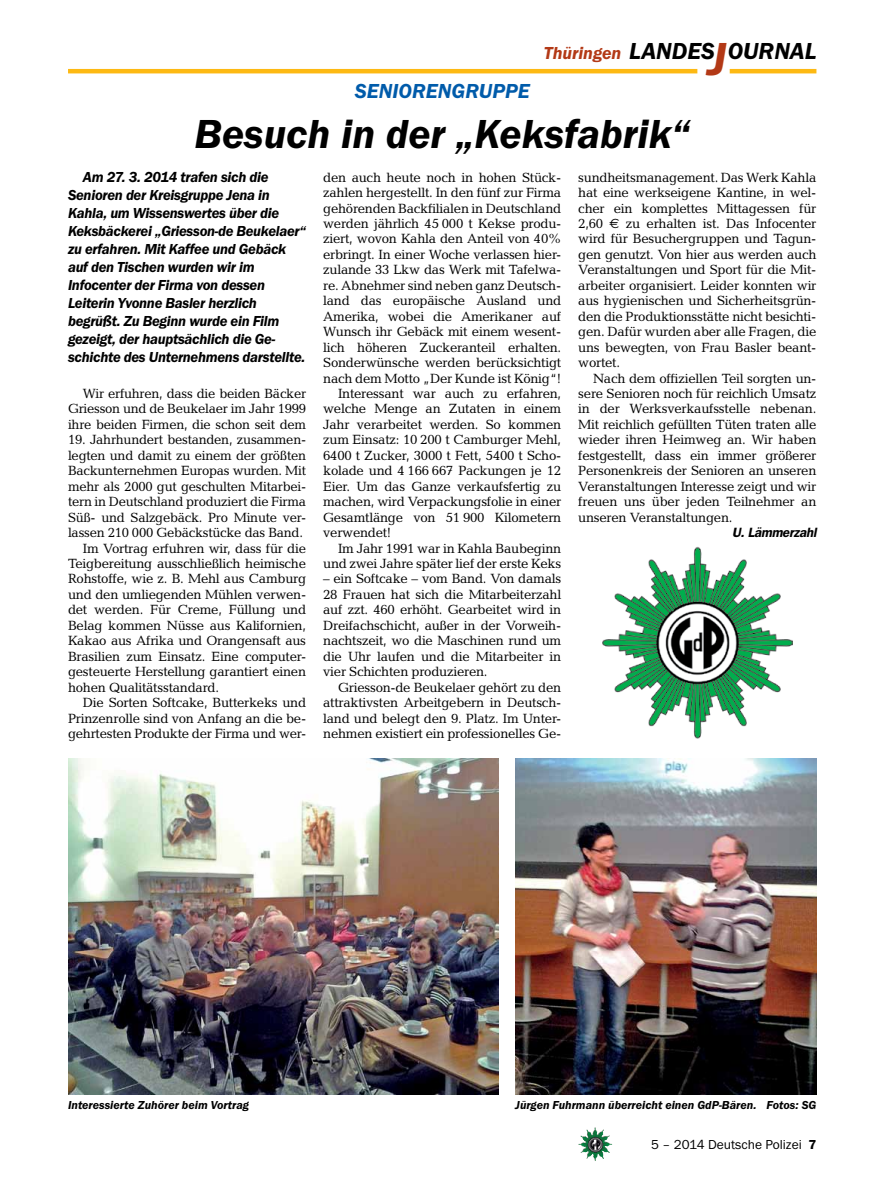
<style>
.page{position:relative;width:893px;height:1191px;background:#fff}
.page>*{position:absolute;margin:0;border:0;box-sizing:border-box;transform-origin:0 0}
._02__HEADLINE_3spalt{font:italic 600 42px "Franklin Gothic Itc T";color:#000}
.t1{font:italic 600 24px "Franklin Gothic Itc T";color:#000}
._01__RUBRIKENZEILE_o{font:italic 600 21px "Franklin Gothic Itc T";color:#005baa}
.t2{font:italic 600 18px "Franklin Gothic Itc T";color:#b33916}
._08__VORSPANN{font:italic 600 15px/18px "Franklin Gothic Itc T";letter-spacing:-.02em;color:#000}
._09__GRUNDTEXT___Blo{font:13.5px/15.5px "Candida";letter-spacing:-.02em;color:#000;text-align:justify}
.t3{font:13.5px "Franklin Gothic Itc T";color:#000}
._13__UNTERSCHRIFT_Ar{font:italic 600 13.5px "Franklin Gothic";letter-spacing:-.02em;color:#000}
._12__BILDUNTERSCHRIF{font:italic 600 12px "Franklin Gothic Itc T";color:#000}
.s1{font-size:48px;color:#b33916}
.s2{font-family:"Euro Sans"}
.s3{font-weight:600}
</style>
<div class="page">
<img style="left:578px;top:1127px;width:17px;height:25px">
<hr style="left:730px;top:69px;width:86px;height:4px;background:#fdb913">
<hr style="left:68px;top:69px;width:629px;height:4px;background:#fdb913">
<img style="left:68px;top:759px;width:431px;height:335px">
<img style="left:515px;top:759px;width:301px;height:335px">
<img style="left:603px;top:547px;width:189px;height:191px">
<h3 class="t2" style="left:544px;top:42px;width:79px">Thüringen</h3>
<h2 class="t1" style="left:629px;top:37px;width:189px">LANDES<span class="s1">J</span>OURNAL</h2>
<p class="_01__RUBRIKENZEILE_o" style="left:355px;top:79px;width:176px">SENIORENGRUPPE</p>
<p class="_02__HEADLINE_3spalt" style="left:195px;top:109px;width:497px">Besuch in der „Keksfabrik“</p>
<p class="_08__VORSPANN" style="left:68px;top:168px;width:239px;text-indent:15px">Am 27. 3. 2014 trafen sich die Senioren der Kreisgruppe Jena in Kahla, um Wissenswertes über die Keksbäckerei „Griesson-de Beukelaer“ zu erfahren. Mit Kaffee und Gebäck auf den Tischen wurden wir im Infocenter der Firma von dessen Leiterin Yvonne Basler herzlich begrüßt. Zu Beginn wurde ein Film gezeigt, der hauptsächlich die Ge&shy;schichte des Unternehmens darstellte.</p>
<p class="_09__GRUNDTEXT___Blo" style="left:68px;top:386px;width:240px;text-indent:15px">Wir erfuhren, dass die beiden Bäcker Griesson und de Beukelaer im Jahr 1999 ihre beiden Firmen, die schon seit dem</p>
<p class="_09__GRUNDTEXT___Blo" style="left:68px;top:432px;width:240px">19. Jahrhundert bestanden, zusammen&shy;legten und damit zu einem der größten Backunternehmen Europas wurden. Mit mehr als 2000 gut geschulten Mitarbei&shy;tern in Deutschland produziert die Firma Süß- und Salzgebäck. Pro Minute ver&shy;lassen 210 000 Gebäckstücke das Band.</p>
<p class="_09__GRUNDTEXT___Blo" style="left:68px;top:540px;width:240px;text-indent:15px">Im Vortrag erfuhren wir, dass für die Teigbereitung ausschließlich heimische Rohstoffe, wie z. B. Mehl aus Camburg und den umliegenden Mühlen verwen&shy;det werden. Für Creme, Füllung und Belag kommen Nüsse aus Kalifornien, Kakao aus Afrika und Orangensaft aus Brasilien zum Einsatz. Eine computer&shy;gesteuerte Herstellung garantiert einen hohen Qualitätsstandard.</p>
<p class="_09__GRUNDTEXT___Blo" style="left:68px;top:695px;width:240px;text-indent:15px">Die Sorten Softcake, Butterkeks und Prinzenrolle sind von Anfang an die be&shy;gehrtesten Produkte der Firma und wer-</p>
<p class="_09__GRUNDTEXT___Blo" style="left:323px;top:169px;width:240px">den auch heute noch in hohen Stück&shy;zahlen hergestellt. In den fünf zur Firma gehörenden Backfilialen in Deutschland werden jährlich 45 000 t Kekse produ&shy;ziert, wovon Kahla den Anteil von 40% erbringt. In einer Woche verlassen hier&shy;zulande 33 Lkw das Werk mit Tafelwa&shy;re. Abnehmer sind neben ganz Deutsch&shy;land das europäische Ausland und Amerika, wobei die Amerikaner auf Wunsch ihr Gebäck mit einem wesent&shy;lich höheren Zuckeranteil erhalten.<br>Sonderwünsche werden berücksichtigt nach dem Motto „Der Kunde ist König“!</p>
<p class="_09__GRUNDTEXT___Blo" style="left:323px;top:386px;width:240px;text-indent:15px">Interessant war auch zu erfahren, welche Menge an Zutaten in einem Jahr verarbeitet werden. So kommen zum Einsatz: 10 200 t Camburger Mehl, 6400 t Zucker, 3000 t Fett, 5400 t Scho&shy;kolade und 4 166 667 Packungen je 12<br>Eier. Um das Ganze verkaufsfertig zu machen, wird Verpackungsfolie in einer Gesamtlänge von 51 900 Kilometern verwendet!</p>
<p class="_09__GRUNDTEXT___Blo" style="left:323px;top:540px;width:240px;text-align:right">Im Jahr 1991 war in Kahla Baubeginn und zwei Jahre später lief der erste Keks</p>
<p class="_09__GRUNDTEXT___Blo" style="left:323px;top:571px;width:240px">– ein Softcake – vom Band. Von damals 28 Frauen hat sich die Mitarbeiterzahl auf zzt. 460 erhöht. Gearbeitet wird in Dreifachschicht, außer in der Vorweih&shy;nachtszeit, wo die Maschinen rund um die Uhr laufen und die Mitarbeiter in vier Schichten produzieren.</p>
<p class="_09__GRUNDTEXT___Blo" style="left:323px;top:679px;width:240px;text-indent:15px">Griesson-de Beukelaer gehört zu den attraktivsten Arbeitgebern in Deutsch&shy;land und belegt den 9. Platz. Im Unter&shy;nehmen existiert ein professionelles Ge-</p>
<p class="_09__GRUNDTEXT___Blo" style="left:578px;top:169px;width:240px">sundheitsmanagement. Das Werk Kahla hat eine werkseigene Kantine, in wel&shy;cher ein komplettes Mittagessen für 2,60 <span class="s2">€</span> zu erhalten ist. Das Infocenter wird für Besuchergruppen und Tagun&shy;gen genutzt. Von hier aus werden auch Veranstaltungen und Sport für die Mit&shy;arbeiter organisiert. Leider konnten wir aus hygienischen und Sicherheitsgrün&shy;den die Produktionsstätte nicht besichti&shy;gen. Dafür wurden aber alle Fragen, die uns bewegten, von Frau Basler beant&shy;wortet.</p>
<p class="_09__GRUNDTEXT___Blo" style="left:578px;top:370px;width:240px;text-indent:15px">Nach dem offiziellen Teil sorgten un&shy;sere Senioren noch für reichlich Umsatz in der Werksverkaufsstelle nebenan.<br>Mit reichlich gefüllten Tüten traten alle wieder ihren Heimweg an. Wir haben festgestellt, dass ein immer größerer Personenkreis der Senioren an unseren Veranstaltungen Interesse zeigt und wir freuen uns über jeden Teilnehmer an unseren Veranstaltungen.</p>
<p class="_13__UNTERSCHRIFT_Ar" style="left:732px;top:524px;width:86px">U. Lämmerzahl</p>
<p class="_12__BILDUNTERSCHRIF" style="left:68px;top:1098px;width:183px">Interessierte Zuhörer beim Vortrag</p>
<p class="_12__BILDUNTERSCHRIF" style="left:515px;top:1098px;width:303px">Jürgen Fuhrmann überreicht einen GdP-Bären. Fotos: SG</p>
<p class="t3" style="left:651px;top:1136px;width:167px">5 – 2014 Deutsche Polizei <span class="s3">7</span></p>
</div>
